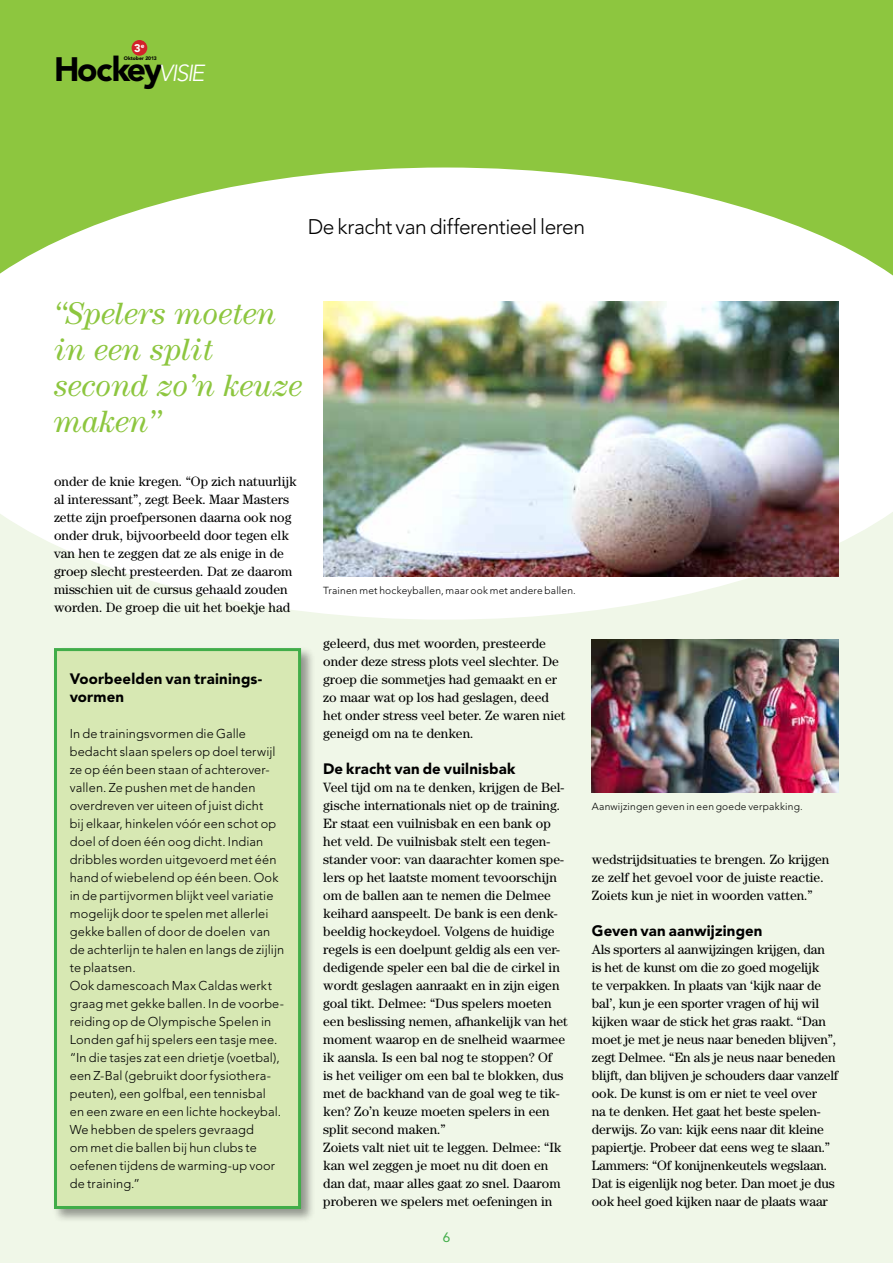
<style>
.page{position:relative;width:893px;height:1263px;background:#f0f7e8}
.page>*{position:absolute;margin:0;border:0;box-sizing:border-box;transform-origin:0 0}
.t1{font:900 33.6px "Avenir LT Std";letter-spacing:-.065em;color:#000}
.t2{font:italic 31.5px/36px "Century Std";color:#8dc63f}
.t3{font:300 21px "Avenir LT Std";letter-spacing:-.02em;color:#000}
.t4{font:900 15px/18px "Avenir LT Std";letter-spacing:.01em;color:#000}
.t5{font:13.5px/18px "Century Std";color:#000}
.t6{font:13.5px "Avenir LT Std";color:#41ad49}
.t7{font:300 12.75px/18px "Avenir LT Std";letter-spacing:.01em;color:#000}
.t8{font:900 11.1px "Avenir LT Std";color:#fff}
.t9{font:300 10.2px "Avenir LT Std";letter-spacing:.02em;color:#000}
.t10{font:900 5.1px "Avenir LT Std";letter-spacing:-.015em;color:#000}
.s1{font-weight:300;font-style:italic;font-size:23.1px;color:#fff}
</style>
<div class="page">
<div style="left:0;top:0;width:893px;height:319px;background:#8dc63f"></div>
<svg style="left:0;top:167px;width:893px;height:453px;fill:#fff"></svg>
<div style="left:132px;top:40px;width:15px;height:16px;background:#d2232a;border-radius:50%"></div>
<div style="left:52px;top:646px;width:263px;height:577px;background:#000;opacity:.39"></div>
<div style="left:56px;top:650px;width:244px;height:557px;background:#d7e8b3"></div>
<div style="left:54px;top:648px;width:247px;height:561px;border:3px solid #41ad49"></div>
<img style="left:323px;top:301px;width:516px;height:275px">
<img style="left:592px;top:640px;width:247px;height:152px">
<p class="t8" style="left:134px;top:41px;width:12px">3<sup>e</sup></p>
<h1 class="t1" style="left:54px;top:49px;width:152px">Hockey<span class="s1">VISIE</span></h1>
<p class="t10" style="left:124px;top:55px;width:34px">Oktober 2013</p>
<h3 class="t3" style="left:308px;top:214px;width:279px">De kracht van differentieel leren</h3>
<h2 class="t2" style="left:54px;top:295px;width:250px">“Spelers moeten in een split second zo’n keuze maken”</h2>
<p class="t5" style="left:54px;top:472px;width:244px">onder de knie kregen. “Op zich natuurlijk al interessant”, zegt Beek. Maar Masters zette zijn proefpersonen daarna ook nog onder druk, bijvoorbeeld door tegen elk van hen te zeggen dat ze als enige in de groep slecht presteerden. Dat ze daarom misschien uit de cursus gehaald zouden worden. De groep die uit het boekje had</p>
<p class="t4" style="left:70px;top:670px;width:194px">Voorbeelden van trainings&shy;vormen</p>
<p class="t7" style="left:70px;top:725px;width:216px">In de trainingsvormen die Galle bedacht slaan spelers op doel terwijl ze op één been staan of achterover&shy;vallen. Ze pushen met de handen overdreven ver uiteen of juist dicht<br>bij elkaar, hinkelen vóór een schot op doel of doen één oog dicht. Indian dribbles worden uitgevoerd met één hand of wiebelend op één been. Ook in de partijvormen blijkt veel variatie mogelijk door te spelen met allerlei gekke ballen of door de doelen van de achterlijn te halen en langs de zijlijn te plaatsen.<br>Ook damescoach Max Caldas werkt graag met gekke ballen. In de voorbe&shy;reiding op de Olympische Spelen in Londen gaf hij spelers een tasje mee. “In die tasjes zat een drietje (voetbal), een Z-Bal (gebruikt door fysiothera&shy;peuten), een golfbal, een tennisbal<br>en een zware en een lichte hockeybal.<br>We hebben de spelers gevraagd<br>om met die ballen bij hun clubs te oefenen tijdens de warming-up voor de training.”</p>
<p class="t9" style="left:323px;top:584px;width:254px">Trainen met hockeyballen, maar ook met andere ballen.</p>
<p class="t5" style="left:323px;top:634px;width:244px">geleerd, dus met woorden, presteerde onder deze stress plots veel slechter. De groep die sommetjes had gemaakt en er zo maar wat op los had geslagen, deed het onder stress veel beter. Ze waren niet geneigd om na te denken.</p>
<p class="t4" style="left:323px;top:760px;width:194px">De kracht van de vuilnisbak</p>
<p class="t5" style="left:323px;top:778px;width:246px">Veel tijd om na te denken, krijgen de Bel&shy;gische internationals niet op de training.<br>Er staat een vuilnisbak en een bank op het veld. De vuilnisbak stelt een tegen&shy;stander voor: van daarachter komen spe&shy;lers op het laatste moment tevoorschijn om de ballen aan te nemen die Delmee keihard aanspeelt. De bank is een denk&shy;beeldig hockeydoel. Volgens de huidige regels is een doelpunt geldig als een ver&shy;dedigende speler een bal die de cirkel in wordt geslagen aanraakt en in zijn eigen goal tikt. Delmee: “Dus spelers moeten een beslissing nemen, afhankelijk van het moment waarop en de snelheid waarmee ik aansla. Is een bal nog te stoppen? Of<br>is het veiliger om een bal te blokken, dus met de backhand van de goal weg te tik&shy;ken? Zo’n keuze moeten spelers in een split second maken.”<br>Zoiets valt niet uit te leggen. Delmee: “Ik kan wel zeggen je moet nu dit doen en dan dat, maar alles gaat zo snel. Daarom proberen we spelers met oefeningen in</p>
<p class="t6" style="left:443px;top:1229px;width:9px">6</p>
<p class="t9" style="left:592px;top:800px;width:212px">Aanwijzingen geven in een goede verpakking.</p>
<p class="t5" style="left:592px;top:850px;width:239px">wedstrijdsituaties te brengen. Zo krijgen ze zelf het gevoel voor de juiste reactie.<br>Zoiets kun je niet in woorden vatten.”</p>
<p class="t4" style="left:592px;top:922px;width:172px">Geven van aanwijzingen</p>
<p class="t5" style="left:592px;top:940px;width:248px">Als sporters al aanwijzingen krijgen, dan<br>is het de kunst om die zo goed mogelijk<br>te verpakken. In plaats van ‘kijk naar de bal’, kun je een sporter vragen of hij wil kijken waar de stick het gras raakt. “Dan moet je met je neus naar beneden blijven”, zegt Delmee. “En als je neus naar beneden blijft, dan blijven je schouders daar vanzelf ook. De kunst is om er niet te veel over<br>na te denken. Het gaat het beste spelen&shy;derwijs. Zo van: kijk eens naar dit kleine papiertje. Probeer dat eens weg te slaan.” Lammers: “Of konijnenkeutels wegslaan.<br>Dat is eigenlijk nog beter. Dan moet je dus ook heel goed kijken naar de plaats waar</p>
</div>
